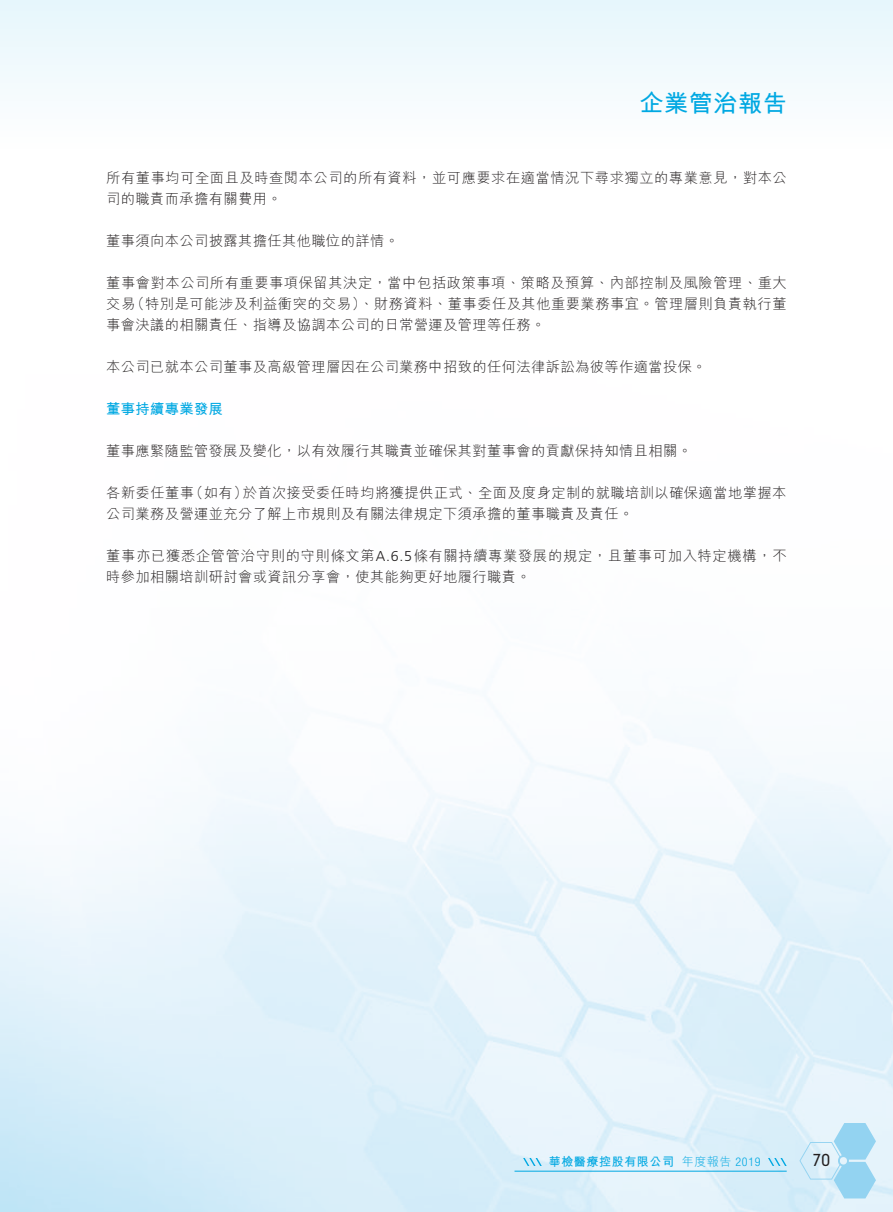
<style>
.page{position:relative;width:893px;height:1212px;background:#fff}
.page>*{position:absolute;margin:0;border:0;box-sizing:border-box;transform-origin:0 0}
.t1{font:700 24px "M Hei HK";letter-spacing:.03em;color:#00a8e2}
.t2{font:300 16.5px "DIN Neuzeit Grotesk Std";color:#231f20}
.t3{font:300 14.25px/21px "M Hei HK";letter-spacing:.03em;color:#231f20}
.t4{font:300 14.25px/21px "M Hei HK";letter-spacing:.05em;color:#231f20}
.t5{font:700 14.25px "M Hei HK";letter-spacing:.03em;color:#00a8e2}
.t6{font:700 12px "M Hei HK";letter-spacing:.05em;color:#00a8e2}
.t7{font:300 12px "M Hei HK";color:#00a8e2}
.s1{font-family:"Frutiger LT Std"}
.s2{font-family:"Helvetica Neue LT Std";font-stretch:condensed}
</style>
<div class="page">
<svg style="left:799px;top:1123px;width:77px;height:75px"></svg>
<div style="left:0;top:0;width:893px;height:170px;background:#f4fbfd"></div>
<svg style="left:523px;top:1158px;width:19px;height:8px"></svg>
<svg style="left:768px;top:1158px;width:19px;height:8px"></svg>
<hr style="left:514px;top:1171px;width:273px;height:1px;background:#00a8e2">
<h1 class="t1" style="left:639px;top:85px;width:149px">企業管治報告</h1>
<p class="t3" style="left:106px;top:167px;width:682px">所有董事均可全面且及時查閱本公司的所有資料，並可應要求在適當情況下尋求獨立的專業意見，對本公司的職責而承擔有關費用。</p>
<p class="t3" style="left:106px;top:230px;width:294px">董事須向本公司披露其擔任其他職位的詳情。</p>
<p class="t3" style="left:106px;top:272px;width:682px;text-align:right">董事會對本公司所有重要事項保留其決定，當中包括政策事項、策略及預算、內部控制及風險管理、重大（特別是可能涉及利益衝突的交易）、財務資料、董事委任及其他重要業務事宜。管理層則負責執行董</p>
<p class="t3" style="left:106px;top:293px;width:441px">交易<br>事會決議的相關責任、指導及協調本公司的日常營運及管理等任務。</p>
<p class="t3" style="left:106px;top:356px;width:602px">本公司已就本公司董事及高級管理層因在公司業務中招致的任何法律訴訟為彼等作適當投保。</p>
<p class="t5" style="left:106px;top:398px;width:118px">董事持續專業發展</p>
<p class="t3" style="left:106px;top:440px;width:587px">董事應緊隨監管發展及變化，以有效履行其職責並確保其對董事會的貢獻保持知情且相關。</p>
<p class="t3" style="left:243px;top:482px;width:545px">於首次接受委任時均將獲提供正式、全面及度身定制的就職培訓以確保適當地掌握本</p>
<p class="t3" style="left:189px;top:482px;width:60px">（如有）</p>
<p class="t3" style="left:106px;top:482px;width:528px">各新委任董事<br>公司業務及營運並充分了解上市規則及有關法律規定下須承擔的董事職責及責任。</p>
<p class="t4" style="left:106px;top:545px;width:682px">董事亦已獲悉企管管治守則的守則條文第<span class="s1">A.6.5</span>條有關持續專業發展的規定，且董事可加入特定機構，不時參加相關培訓研討會或資訊分享會，使其能夠更好地履行職責。</p>
<p class="t6" style="left:549px;top:1153px;width:127px">華檢醫療控股有限公司</p>
<p class="t7" style="left:682px;top:1156px;width:80px">年度報告 <span class="s2">2019</span></p>
<p class="t2" style="left:813px;top:1150px;width:19px">70</p>
</div>
